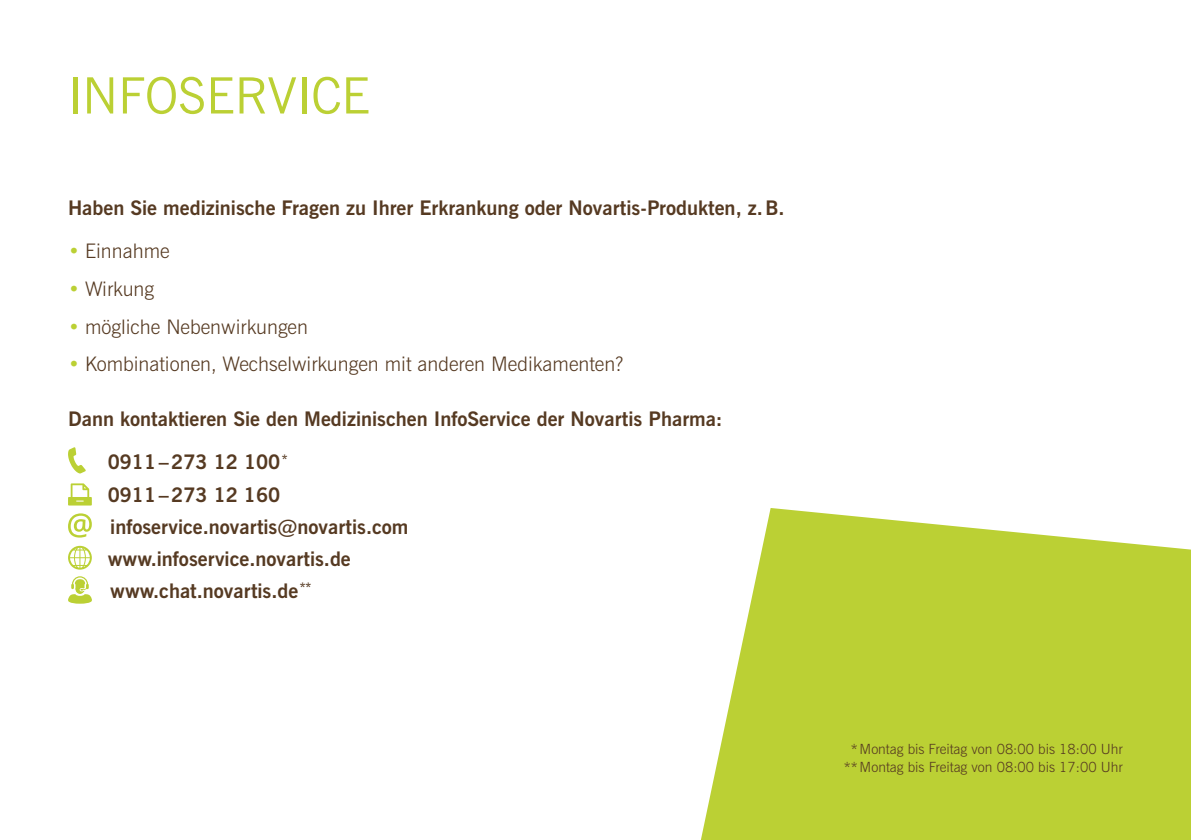
<style>
.page{position:relative;width:1191px;height:840px;background:#fff}
.page>*{position:absolute;margin:0;border:0;box-sizing:border-box;transform-origin:0 0}
.t1{font:50px "News Gothic BT";color:#bbd034}
.t2{font:700 20px/32px "News Gothic BT";color:#563a22}
.t3{font:300 20px "News Gothic BT";color:#563a22}
.t4{font:300 14px/18px "News Gothic BT";color:#563a22}
.s1{color:#bbd034}
</style>
<div class="page">
<svg style="left:701px;top:508px;width:490px;height:331px;background:#c4d64f"></svg>
<svg style="left:68px;top:447px;width:18px;height:26px"></svg>
<svg style="left:68px;top:483px;width:24px;height:22px"></svg>
<svg style="left:68px;top:513px;width:24px;height:24px"></svg>
<svg style="left:68px;top:545px;width:24px;height:24px"></svg>
<svg style="left:68px;top:576px;width:24px;height:27px"></svg>
<h1 class="t1" style="left:68px;top:65px;width:303px">INFOSERVICE</h1>
<p class="t2" style="left:68px;top:191px;width:718px">Haben Sie medizinische Fragen zu Ihrer Erkrankung oder Novartis-Produkten, z.B.</p>
<p class="t3" style="left:68px;top:239px;width:103px"><span class="s1">•</span> Einnahme</p>
<p class="t3" style="left:68px;top:276px;width:88px"><span class="s1">•</span> Wirkung</p>
<p class="t3" style="left:68px;top:314px;width:241px"><span class="s1">•</span> mögliche Nebenwirkungen</p>
<p class="t3" style="left:68px;top:352px;width:556px"><span class="s1">•</span> Kombinationen, Wechselwirkungen mit anderen Medikamenten?</p>
<p class="t2" style="left:108px;top:397px;width:616px;line-height:43.4px;text-indent:-40px">Dann kontaktieren Sie den Medizinischen InfoService der Novartis Pharma:<br>0911–273 12 100<sup>*</sup></p>
<p class="t2" style="left:108px;top:478px;width:302px">0911–273 12 160 infoservice.novartis@novartis.com www.infoservice.novartis.de www.chat.novartis.de<sup>**</sup></p>
<p class="t4" style="left:844px;top:739px;width:280px"><span class="s1">*</span>*Montag bis Freitag von 08:00 bis 18:00 Uhr **Montag bis Freitag von 08:00 bis 17:00 Uhr</p>
</div>
